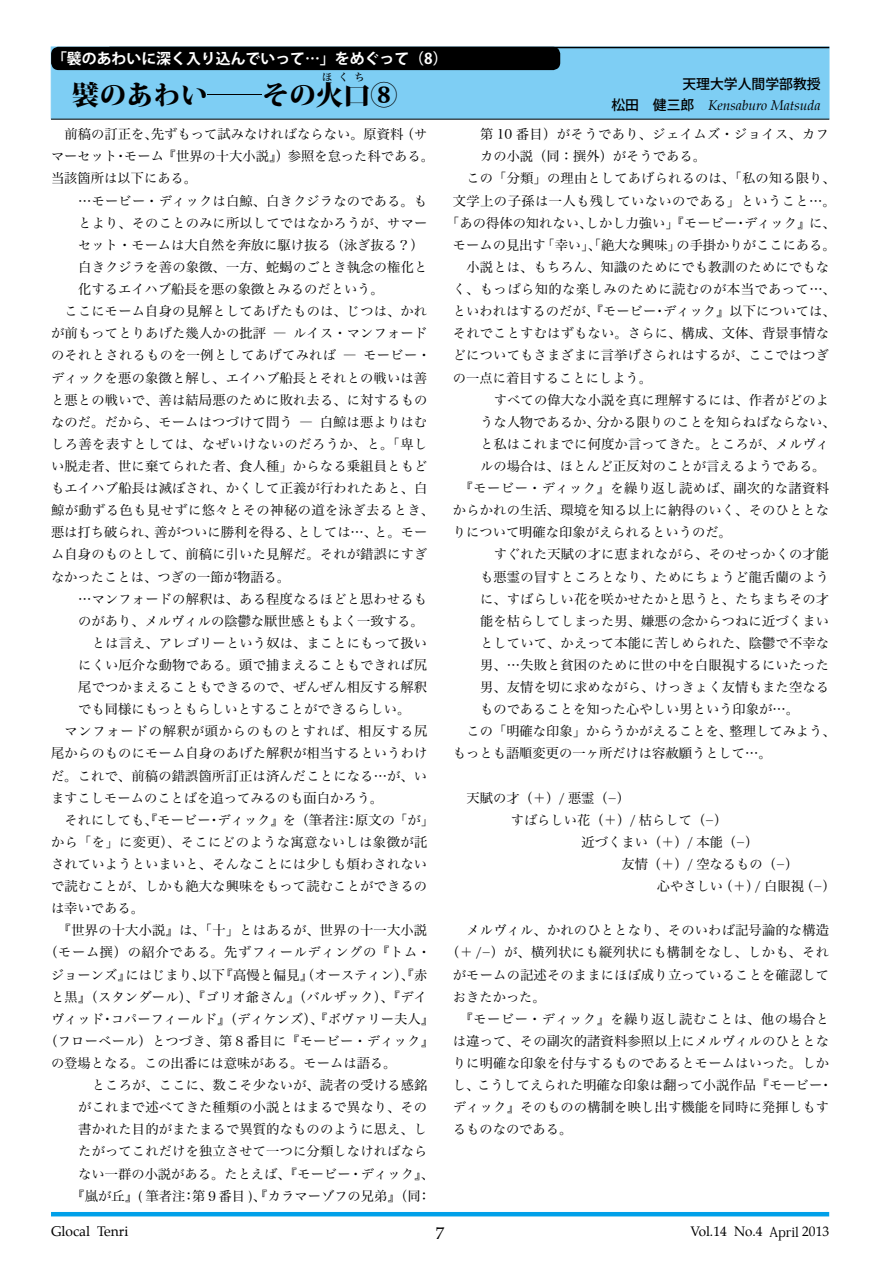
<style>
.page{position:relative;width:893px;height:1263px;background:#fff}
.page>*{position:absolute;margin:0;border:0;box-sizing:border-box;transform-origin:0 0}
.t1{font:800 27.15px "Koz Min Pro";color:#000}
.t2{font:16.95px "Palatino";color:#000}
.t3{font:700 14.85px "Koz Go Pro";color:#fff}
.t4{font:italic 13.8px "Palatino";color:#000}
.t5{font:13.8px "Palatino";color:#000}
.t6{font:500 13.8px "Koz Go Pro";color:#000}
.t7{font:13.5px "Palatino";color:#000}
.t8{font:13.35px/22px "Hira Min Pro W3";letter-spacing:.01em;color:#000}
.t9{font:13.35px "Hira Min Pro W3";letter-spacing:.035em;color:#000}
.t10{font:13.35px "Hira Min Pro W3";letter-spacing:.03em;color:#000}
.t11{font:13.35px "Hira Min Pro W3";letter-spacing:.045em;color:#000}
.t12{font:13.35px "Hira Min Pro W3";letter-spacing:.055em;color:#000}
.t13{font:10.65px "Hira Min Pro W3";color:#000}
.s1{font-family:"Koz Go Pro";font-weight:500;font-style:normal}
.s2{font-family:"Koz Min Pro"}
</style>
<div class="page">
<hr style="left:51px;top:1212px;width:778px;height:4px;background:#00a0e9">
<div style="left:51px;top:47px;width:778px;height:72px;background:#7ecef4;border:1px solid #7ecef4"></div>
<hr style="left:51px;top:119px;width:778px;height:1px;background:#000">
<hr style="left:109px;top:47px;width:720px;height:1px;background:#000">
<div style="left:52px;top:48px;width:507px;height:21px;background:#000;border-radius:7px"></div>
<div style="left:51px;top:47px;width:509px;height:23px;border:2px solid #000;border-radius:7px"></div>
<p class="t3" style="left:52px;top:49px;width:397px">「襞のあわいに深く入り込んでいって…」をめぐって（8）</p>
<h1 class="t1" style="left:72px;top:74px;width:327px">襞のあわい―その火口⑧</h1>
<p class="t13" style="left:322px;top:67px;width:45px">ほくち</p>
<p class="t8" style="left:51px;top:122px;width:384px;text-indent:14px">前稿の訂正を、先ずもって試みなければならない。原資料（サマーセット・モーム『世界の十大小説』）参照を怠った科である。当該箇所は以下にある。</p>
<p class="t8" style="left:78px;top:188px;width:350px">…モービー・ディックは白鯨、白きクジラなのである。も</p>
<p class="t8" style="left:78px;top:210px;width:351px">とより、そのことのみに所以してではなかろうが、サマー</p>
<p class="t8" style="left:78px;top:233px;width:347px">セット・モームは大自然を奔放に駆け抜る（泳ぎ抜る？）</p>
<p class="t8" style="left:78px;top:255px;width:351px">白きクジラを善の象徴、一方、蛇蝎のごとき執念の権化と</p>
<p class="t8" style="left:78px;top:277px;width:307px">化するエイハブ船長を悪の象徴とみるのだという。</p>
<p class="t8" style="left:65px;top:299px;width:364px">ここにモーム自身の見解としてあげたものは、じつは、かれ</p>
<p class="t8" style="left:51px;top:321px;width:378px">が前もってとりあげた幾人かの批評 ― ルイス・マンフォード</p>
<p class="t8" style="left:51px;top:343px;width:381px">のそれとされるものを一例としてあげてみれば ― モービー・</p>
<p class="t8" style="left:51px;top:365px;width:378px">ディックを悪の象徴と解し、エイハブ船長とそれとの戦いは善</p>
<p class="t8" style="left:51px;top:387px;width:378px">と悪との戦いで、善は結局悪のために敗れ去る、に対するもの</p>
<p class="t8" style="left:51px;top:409px;width:378px">なのだ。だから、モームはつづけて問う ― 白鯨は悪よりはむ</p>
<p class="t9" style="left:51px;top:432px;width:378px">しろ善を表すとしては、なぜいけないのだろうか、と。「卑し</p>
<p class="t8" style="left:51px;top:454px;width:378px">い脱走者、世に棄てられた者、食人種」からなる乗組員ともど</p>
<p class="t8" style="left:51px;top:476px;width:378px">もエイハブ船長は滅ぼされ、かくして正義が行われたあと、白</p>
<p class="t10" style="left:51px;top:499px;width:384px">鯨が動ずる色も見せずに悠々とその神秘の道を泳ぎ去るとき、</p>
<p class="t8" style="left:51px;top:520px;width:378px">悪は打ち破られ、善がついに勝利を得る、としては…、と。モー</p>
<p class="t8" style="left:51px;top:542px;width:378px">ム自身のものとして、前稿に引いた見解だ。それが錯誤にすぎ</p>
<p class="t8" style="left:51px;top:564px;width:241px">なかったことは、つぎの一節が物語る。</p>
<p class="t8" style="left:78px;top:586px;width:350px">…マンフォードの解釈は、ある程度なるほどと思わせるも</p>
<p class="t8" style="left:78px;top:608px;width:347px">のがあり、メルヴィルの陰鬱な厭世感ともよく一致する。</p>
<p class="t8" style="left:92px;top:631px;width:337px">とは言え、アレゴリーという奴は、まことにもって扱い</p>
<p class="t8" style="left:78px;top:653px;width:350px">にくい厄介な動物である。頭で捕まえることもできれば尻</p>
<p class="t8" style="left:78px;top:675px;width:350px">尾でつかまえることもできるので、ぜんぜん相反する解釈</p>
<p class="t8" style="left:78px;top:697px;width:334px">でも同様にもっともらしいとすることができるらしい。</p>
<p class="t12" style="left:65px;top:720px;width:364px">マンフォードの解釈が頭からのものとすれば、相反する尻</p>
<p class="t8" style="left:51px;top:741px;width:378px">尾からのものにモーム自身のあげた解釈が相当するというわけ</p>
<p class="t8" style="left:51px;top:763px;width:378px">だ。これで、前稿の錯誤箇所訂正は済んだことになる…が、い</p>
<p class="t8" style="left:51px;top:785px;width:334px">ますこしモームのことばを追ってみるのも面白かろう。</p>
<p class="t8" style="left:65px;top:807px;width:371px">それにしても、『モービー・ディック』を（筆者注：原文の「が」</p>
<p class="t9" style="left:51px;top:830px;width:378px">から「を」に変更）、そこにどのような寓意ないしは象徴が託</p>
<p class="t8" style="left:51px;top:852px;width:378px">されていようといまいと、そんなことには少しも煩わされない</p>
<p class="t8" style="left:51px;top:874px;width:378px">で読むことが、しかも絶大な興味をもって読むことができるの</p>
<p class="t8" style="left:51px;top:896px;width:95px">は幸いである。</p>
<p class="t8" style="left:58px;top:918px;width:371px">『世界の十大小説』は、「十」とはあるが、世界の十一大小説</p>
<p class="t11" style="left:44px;top:941px;width:388px">（モーム撰）の紹介である。先ずフィールディングの『トム・</p>
<p class="t8" style="left:51px;top:962px;width:378px">ジョーンズ』にはじまり、以下『高慢と偏見』（オースティン）、『赤</p>
<p class="t8" style="left:51px;top:984px;width:378px">と黒』（スタンダール）、『ゴリオ爺さん』（バルザック）、『デイ</p>
<p class="t8" style="left:51px;top:1006px;width:384px">ヴィッド・コパーフィールド』（ディケンズ）、『ボヴァリー夫人』</p>
<p class="t8" style="left:44px;top:1029px;width:391px">（フローベール）とつづき、第８番目に『モービー・ディック』</p>
<p class="t8" style="left:51px;top:1051px;width:347px">の登場となる。この出番には意味がある。モームは語る。</p>
<p class="t8" style="left:92px;top:1073px;width:337px">ところが、ここに、数こそ少ないが、読者の受ける感銘</p>
<p class="t8" style="left:78px;top:1095px;width:350px">がこれまで述べてきた種類の小説とはまるで異なり、その</p>
<p class="t8" style="left:78px;top:1117px;width:350px">書かれた目的がまたまるで異質的なもののように思え、し</p>
<p class="t8" style="left:78px;top:1139px;width:351px">たがってこれだけを独立させて一つに分類しなければなら</p>
<p class="t8" style="left:78px;top:1161px;width:357px">ない一群の小説がある。たとえば、『モービー・ディック』、</p>
<p class="t8" style="left:72px;top:1183px;width:361px">『嵐が丘』( 筆者注：第９番目 )、『カラマーゾフの兄弟』（同：</p>
<p class="t6" style="left:682px;top:75px;width:140px">天理大学人間学部教授</p>
<p class="t4" style="left:598px;top:94px;width:225px"><span class="s1">　松田　健三郎　</span>Kensaburo Matsuda</p>
<p class="t10" style="left:480px;top:123px;width:351px">第 10 番目）がそうであり、ジェイムズ・ジョイス、カフ</p>
<p class="t8" style="left:480px;top:144px;width:227px">カの小説（同：撰外）がそうである。</p>
<p class="t8" style="left:466px;top:166px;width:371px">この「分類」の理由としてあげられるのは、「私の知る限り、</p>
<p class="t10" style="left:453px;top:189px;width:384px">文学上の子孫は一人も残していないのである」ということ…。</p>
<p class="t8" style="left:446px;top:210px;width:391px">「あの得体の知れない、しかし力強い」『モービー・ディック』に、</p>
<p class="t8" style="left:453px;top:233px;width:384px">モームの見出す「幸い」、「絶大な興味」の手掛かりがここにある。</p>
<p class="t8" style="left:466px;top:255px;width:364px">小説とは、もちろん、知識のためにでも教訓のためにでもな</p>
<p class="t9" style="left:453px;top:278px;width:385px">く、もっぱら知的な楽しみのために読むのが本当であって…、</p>
<p class="t8" style="left:453px;top:299px;width:384px">といわれはするのだが、『モービー・ディック』以下については、</p>
<p class="t8" style="left:453px;top:321px;width:378px">それでことすむはずもない。さらに、構成、文体、背景事情な</p>
<p class="t8" style="left:453px;top:343px;width:378px">どについてもさまざまに言挙げさられはするが、ここではつぎ</p>
<p class="t8" style="left:453px;top:365px;width:201px">の一点に着目することにしよう。</p>
<p class="t8" style="left:494px;top:387px;width:337px">すべての偉大な小説を真に理解するには、作者がどのよ</p>
<p class="t8" style="left:480px;top:409px;width:357px">うな人物であるか、分かる限りのことを知らねばならない、</p>
<p class="t8" style="left:480px;top:432px;width:351px">と私はこれまでに何度か言ってきた。ところが、メルヴィ</p>
<p class="t8" style="left:480px;top:454px;width:347px">ルの場合は、ほとんど正反対のことが言えるようである。</p>
<p class="t9" style="left:460px;top:477px;width:371px">『モービー・ディック』を繰り返し読めば、副次的な諸資料</p>
<p class="t8" style="left:453px;top:498px;width:378px">からかれの生活、環境を知る以上に納得のいく、そのひととな</p>
<p class="t8" style="left:453px;top:520px;width:281px">りについて明確な印象がえられるというのだ。</p>
<p class="t8" style="left:494px;top:542px;width:337px">すぐれた天賦の才に恵まれながら、そのせっかくの才能</p>
<p class="t8" style="left:480px;top:564px;width:350px">も悪霊の冒すところとなり、ためにちょうど龍舌蘭のよう</p>
<p class="t8" style="left:480px;top:586px;width:351px">に、すばらしい花を咲かせたかと思うと、たちまちその才</p>
<p class="t8" style="left:480px;top:608px;width:350px">能を枯らしてしまった男、嫌悪の念からつねに近づくまい</p>
<p class="t8" style="left:480px;top:631px;width:351px">としていて、かえって本能に苦しめられた、陰鬱で不幸な</p>
<p class="t8" style="left:480px;top:653px;width:350px">男、…失敗と貧困のために世の中を白眼視するにいたった</p>
<p class="t8" style="left:480px;top:675px;width:351px">男、友情を切に求めながら、けっきょく友情もまた空なる</p>
<p class="t8" style="left:480px;top:697px;width:320px">ものであることを知った心やしい男という印象が…。</p>
<p class="t8" style="left:466px;top:719px;width:371px">この「明確な印象」からうかがえることを、整理してみよう、</p>
<p class="t8" style="left:453px;top:741px;width:320px">もっとも語順変更の一ヶ所だけは容赦願うとして…。</p>
<p class="t8" style="left:466px;top:785px;width:165px">天賦の才（＋）/ 悪霊（−）</p>
<p class="t8" style="left:511px;top:807px;width:218px">すばらしい花（＋）/ 枯らして（−）</p>
<p class="t8" style="left:555px;top:830px;width:205px">　　近づくまい（＋）/ 本能（−）</p>
<p class="t8" style="left:595px;top:852px;width:205px">　　友情（＋）/ 空なるもの（−）</p>
<p class="t8" style="left:626px;top:874px;width:212px">　　 心やさしい（＋）/ 白眼視（−）</p>
<p class="t8" style="left:466px;top:918px;width:364px">メルヴィル、かれのひととなり、そのいわば記号論的な構造</p>
<p class="t8" style="left:446px;top:940px;width:384px">（＋ /−）が、横列状にも縦列状にも構制をなし、しかも、それ</p>
<p class="t8" style="left:453px;top:962px;width:378px">がモームの記述そのままにほぼ成り立っていることを確認して</p>
<p class="t8" style="left:453px;top:984px;width:95px">おきたかった。</p>
<p class="t9" style="left:460px;top:1007px;width:371px">『モービー・ディック』を繰り返し読むことは、他の場合と</p>
<p class="t8" style="left:453px;top:1029px;width:378px">は違って、その副次的諸資料参照以上にメルヴィルのひととな</p>
<p class="t8" style="left:453px;top:1051px;width:378px">りに明確な印象を付与するものであるとモームはいった。しか</p>
<p class="t8" style="left:453px;top:1073px;width:381px">し、こうしてえられた明確な印象は翻って小説作品『モービー・</p>
<p class="t8" style="left:453px;top:1095px;width:378px">ディック』そのものの構制を映し出す機能を同時に発揮しもす</p>
<p class="t8" style="left:453px;top:1117px;width:121px">るものなのである。</p>
<p class="t5" style="left:51px;top:1220px;width:79px">Glocal Tenri</p>
<p class="t2" style="left:436px;top:1219px;width:10px">7</p>
<p class="t7" style="left:690px;top:1220px;width:140px">Vol.14 No.4 <span class="s2">April</span> 2013</p>
</div>
